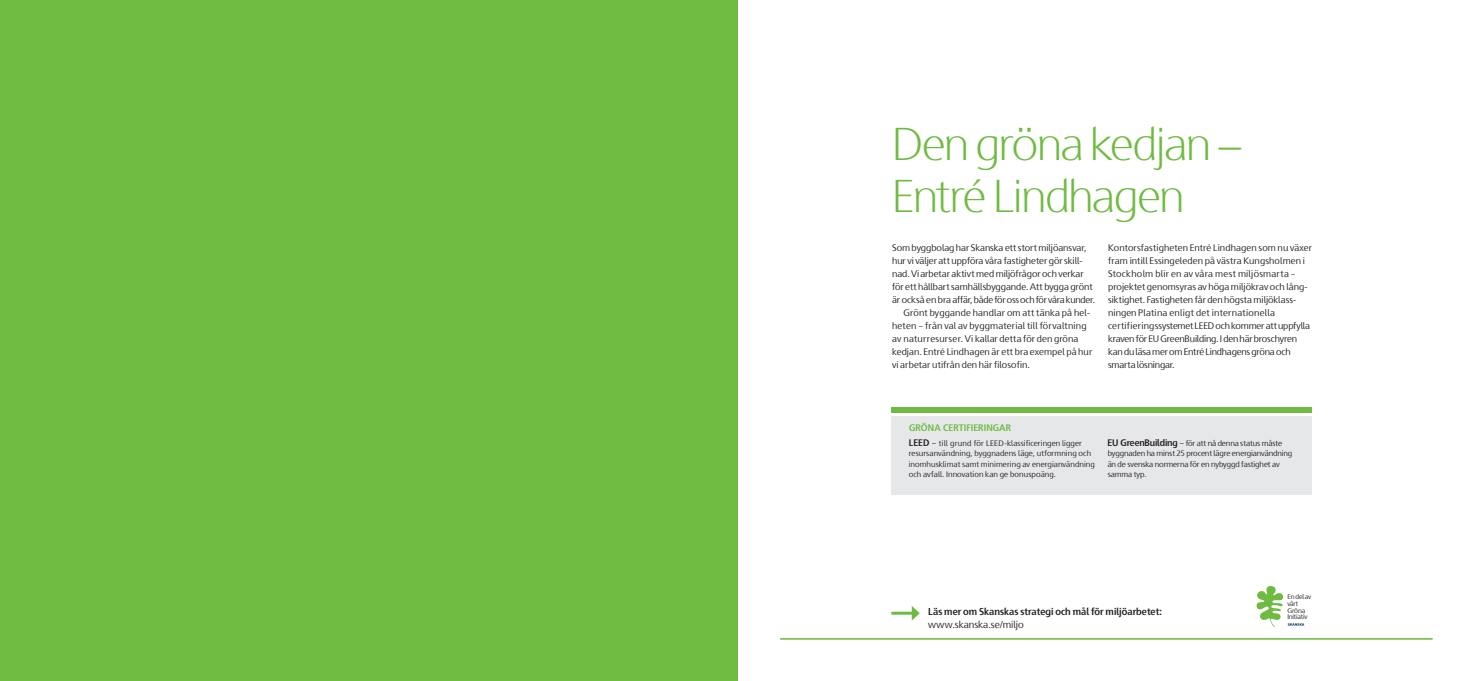
<style>
.page{position:relative;width:1475px;height:681px;background:#fff}
.page>*{position:absolute;margin:0;border:0;box-sizing:border-box;transform-origin:0 0}
.t1{font:300 46px/52px "Skanska Sans Pro";letter-spacing:-.025em;color:#6fbb42}
.t2{font:700 10px "Skanska Sans Pro";color:#231f20}
.t3{font:10px "Skanska Sans Pro";color:#231f20}
.t4{font:9.5px/13px "Skanska Sans Pro";letter-spacing:.005em;color:#231f20}
.t5{font:9.5px "Skanska Sans Pro";letter-spacing:-.02em;color:#231f20}
.t6{font:700 9.5px "Skanska Sans Pro";letter-spacing:.005em;color:#6fbb42}
.t7{font:8px/10.5px "Skanska Sans Pro";letter-spacing:.005em;color:#231f20}
.t8{font:8px/10.5px "Skanska Sans Pro";letter-spacing:-.015em;color:#231f20}
.t9{font:6.8px/6.8px "Skanska Sans Pro";letter-spacing:-.02em;color:#231f20}
.s1{font-weight:700;font-size:9.5px}
.s2{font-size:9.5px}
</style>
<div class="page">
<div style="left:0;top:0;width:737px;height:680px;background:#6fbb42"></div>
<div style="left:891px;top:407px;width:420px;height:6px;background:#6fbb42"></div>
<div style="left:891px;top:416px;width:420px;height:78px;background:#e6e7e9"></div>
<hr style="left:891px;top:611px;width:23px;height:3px;background:#6fbb42">
<svg style="left:911px;top:606px;width:8px;height:14px"></svg>
<hr style="left:780px;top:638px;width:652px;height:1px;background:#6fbb42">
<svg style="left:1256px;top:586px;width:47px;height:40px"></svg>
<h1 class="t1" style="left:891px;top:118px;width:351px">Den gröna kedjan –<br>Entré Lindhagen</h1>
<p class="t4" style="left:891px;top:241px;width:196px">Som byggbolag har Skanska ett stort miljöansvar,</p>
<p class="t4" style="left:891px;top:254px;width:192px">hur vi väljer att uppföra våra fastigheter gör skill-</p>
<p class="t4" style="left:891px;top:267px;width:193px">nad. Vi arbetar aktivt med miljöfrågor och verkar</p>
<p class="t4" style="left:891px;top:280px;width:202px">för ett hållbart samhällsbyggande. Att bygga grönt</p>
<p class="t5" style="left:891px;top:294px;width:204px">är också en bra affär, både för oss och för våra kunder.</p>
<p class="t4" style="left:903px;top:306px;width:188px">Grönt byggande handlar om att tänka på hel-</p>
<p class="t4" style="left:891px;top:319px;width:196px">heten – från val av byggmaterial till förvaltning</p>
<p class="t4" style="left:891px;top:332px;width:188px">av naturresurser. Vi kallar detta för den gröna</p>
<p class="t4" style="left:891px;top:345px;width:202px">kedjan. Entré Lindhagen är ett bra exempel på hur</p>
<p class="t4" style="left:891px;top:358px;width:139px">vi arbetar utifrån den här filosofin.</p>
<p class="t4" style="left:1107px;top:241px;width:205px">Kontorsfastigheten Entré Lindhagen som nu växer fram intill Essingeleden på västra Kungsholmen i Stockholm blir en av våra mest miljösmarta – projektet genomsyras av höga miljökrav och lång&shy;siktighet. Fastigheten får den högsta miljöklass&shy;ningen Platina enligt det internationella certifieringssystemet LEED och kommer att uppfylla kraven för EU GreenBuilding. I den här broschyren kan du läsa mer om Entré Lindhagens gröna och smarta lösningar.</p>
<p class="t6" style="left:909px;top:422px;width:104px">GRÖNA CERTIFIERINGAR</p>
<p class="t7" style="left:908px;top:437px;width:188px"><span class="s1">LEED</span> <span class="s2">–</span> till grund för LEED-klassificeringen ligger resursanvändning, byggnadens läge, utformning och inomhusklimat samt minimering av energianvändning och avfall. Innovation kan ge bonuspoäng.</p>
<p class="t8" style="left:1107px;top:437px;width:186px"><span class="s1">EU GreenBuilding</span> <span class="s2">–</span> för att nå denna status måste byggnaden ha minst 25 procent lägre energianvändning än de svenska normerna för en nybyggd fastighet av samma typ.</p>
<p class="t2" style="left:928px;top:605px;width:235px">Läs mer om Skanskas strategi och mål för miljöarbetet:</p>
<p class="t3" style="left:928px;top:618px;width:97px">www.skanska.se/miljo</p>
<p class="t9" style="left:1287px;top:592px;width:25px">En del av vårt<br>Gröna<br>Initiativ</p>
</div>
